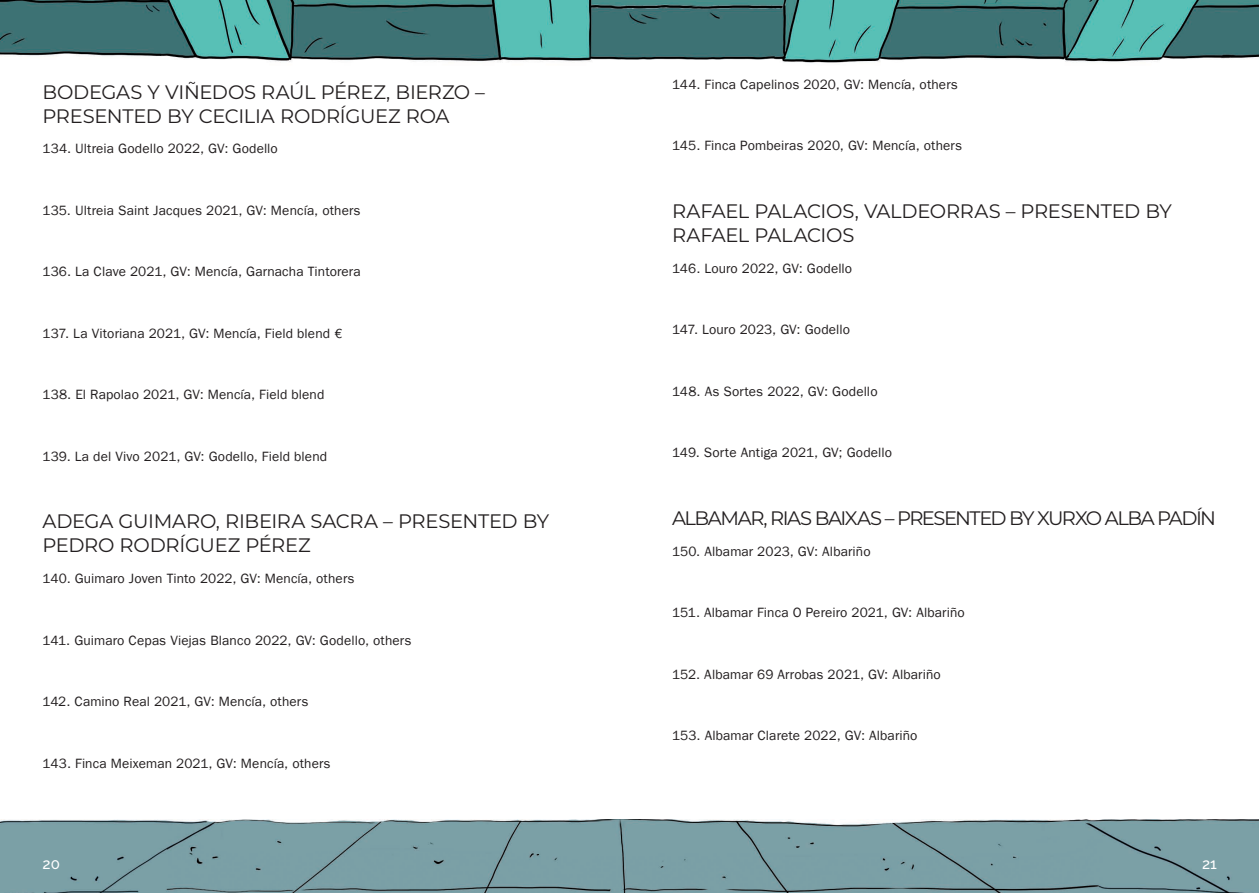
<style>
.page{position:relative;width:1259px;height:893px;background:#fff}
.page>*{position:absolute;margin:0;border:0;box-sizing:border-box;transform-origin:0 0}
.t1{font:19.5px/24px "Montserrat";letter-spacing:-.02em;color:#231f20}
.t2{font:19.5px "Montserrat";letter-spacing:-.07em;color:#231f20}
.t3{font:500 15px "Raleway";color:#fff}
.t4{font:13.5px "Franklin Gothic LT";letter-spacing:.005em;color:#231f20}
</style>
<div class="page">
<img style="left:0;top:819px;width:1259px;height:74px">
<img style="left:0;top:0;width:1259px;height:63px">
<h1 class="t1" style="left:43px;top:79px;width:444px">BODEGAS Y VIÑEDOS RAÚL PÉREZ, BIERZO –<br>PRESENTED BY CECILIA RODRÍGUEZ ROA</h1>
<p class="t4" style="left:43px;top:141px;width:237px">134. Ultreia Godello 2022, GV: Godello</p>
<p class="t4" style="left:43px;top:203px;width:320px">135. Ultreia Saint Jacques 2021, GV: Mencía, others</p>
<p class="t4" style="left:43px;top:264px;width:320px">136. La Clave 2021, GV: Mencía, Garnacha Tintorera</p>
<p class="t4" style="left:43px;top:326px;width:301px">137. La Vitoriana 2021, GV: Mencía, Field blend €</p>
<p class="t4" style="left:43px;top:387px;width:283px">138. El Rapolao 2021, GV: Mencía, Field blend</p>
<p class="t4" style="left:43px;top:449px;width:286px">139. La del Vivo 2021, GV: Godello, Field blend</p>
<h1 class="t1" style="left:43px;top:509px;width:508px">ADEGA GUIMARO, RIBEIRA SACRA – PRESENTED BY<br>PEDRO RODRÍGUEZ PÉREZ</h1>
<p class="t4" style="left:43px;top:571px;width:313px">140. Guimaro Joven Tinto 2022, GV: Mencía, others</p>
<p class="t4" style="left:43px;top:632px;width:370px">141. Guimaro Cepas Viejas Blanco 2022, GV: Godello, others</p>
<p class="t4" style="left:43px;top:694px;width:267px">142. Camino Real 2021, GV: Mencía, others</p>
<p class="t4" style="left:43px;top:755px;width:290px">143. Finca Meixeman 2021, GV: Mencía, others</p>
<p class="t4" style="left:672px;top:77px;width:287px">144. Finca Capelinos 2020, GV: Mencía, others</p>
<p class="t4" style="left:672px;top:138px;width:291px">145. Finca Pombeiras 2020, GV: Mencía, others</p>
<h1 class="t1" style="left:672px;top:199px;width:501px">RAFAEL PALACIOS, VALDEORRAS – PRESENTED BY<br>RAFAEL PALACIOS</h1>
<p class="t4" style="left:672px;top:260px;width:182px">146. Louro 2022, GV: Godello</p>
<p class="t4" style="left:672px;top:322px;width:179px">147. Louro 2023, GV: Godello</p>
<p class="t4" style="left:672px;top:383px;width:207px">148. As Sortes 2022, GV: Godello</p>
<p class="t4" style="left:672px;top:445px;width:221px">149. Sorte Antiga 2021, GV; Godello</p>
<h1 class="t2" style="left:672px;top:505px;width:545px">ALBAMAR, RIAS BAIXAS – PRESENTED BY XURXO ALBA PADÍN</h1>
<p class="t4" style="left:672px;top:543px;width:200px">150. Albamar 2023, GV: Albariño</p>
<p class="t4" style="left:672px;top:605px;width:294px">151. Albamar Finca O Pereiro 2021, GV: Albariño</p>
<p class="t4" style="left:672px;top:666px;width:270px">152. Albamar 69 Arrobas 2021, GV: Albariño</p>
<p class="t4" style="left:672px;top:728px;width:247px">153. Albamar Clarete 2022, GV: Albariño</p>
<p class="t3" style="left:43px;top:855px;width:19px">20</p>
<p class="t3" style="left:1202px;top:855px;width:16px">21</p>
</div>
